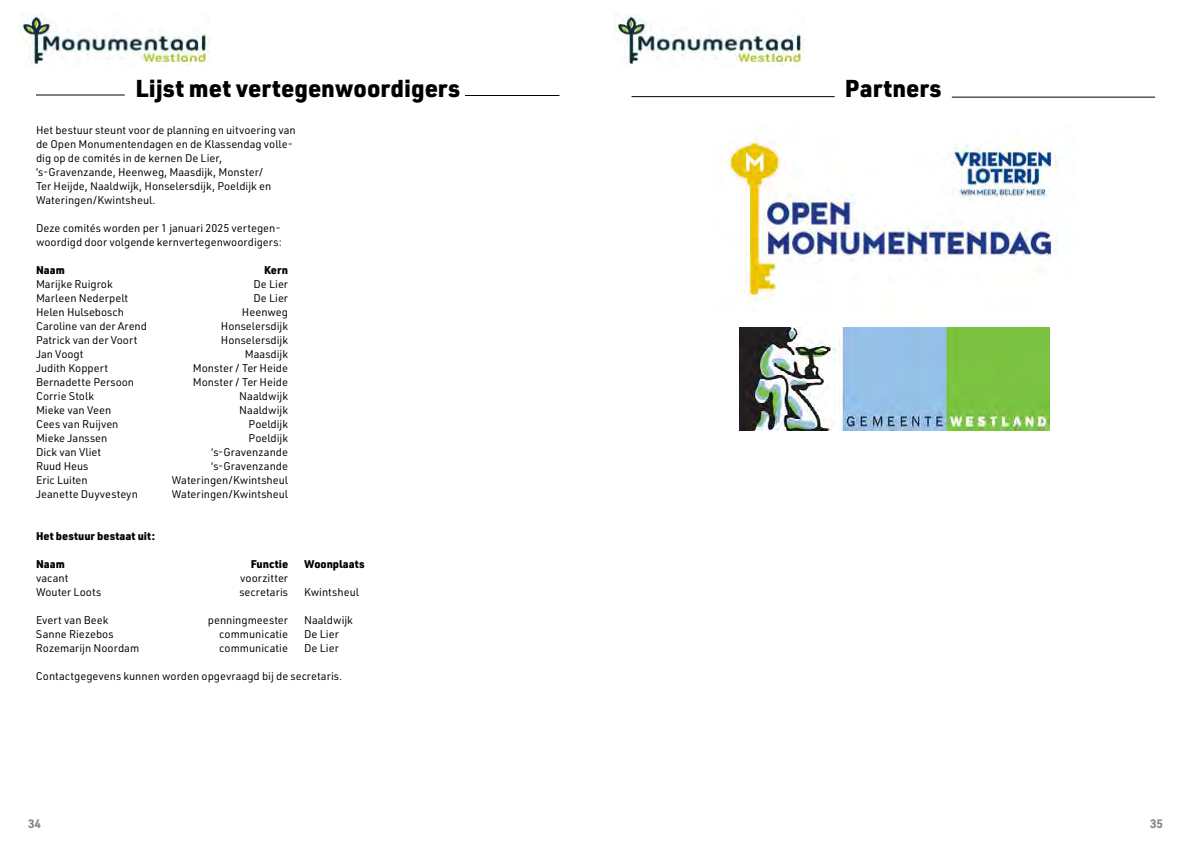
<style>
.page{position:relative;width:1191px;height:842px;background:#fff}
.page>*{position:absolute;margin:0;border:0;box-sizing:border-box;transform-origin:0 0}
.t1{font:900 24px "URWDIN";color:#000}
.t2{font:700 12px "URWDIN";color:#878787}
.t3{font:11px/14px "URWDIN";color:#000}
.t4{font:900 11px "URWDIN";color:#000}
</style>
<div class="page">
<img style="left:614px;top:14px;width:190px;height:53px">
<img style="left:19px;top:14px;width:190px;height:53px">
<img style="left:739px;top:327px;width:310px;height:104px">
<img style="left:724px;top:138px;width:335px;height:173px">
<hr style="left:951px;top:97px;width:204px;height:1px;background:#000">
<hr style="left:631px;top:96px;width:203px;height:1px;background:#000">
<hr style="left:465px;top:95px;width:94px;height:1px;background:#000">
<hr style="left:36px;top:95px;width:89px;height:1px;background:#000">
<h1 class="t1" style="left:135px;top:71px;width:326px">Lijst met vertegenwoordigers</h1>
<p class="t3" style="left:36px;top:123px;width:261px">Het bestuur steunt voor de planning en uitvoering van de Open Monumentendagen en de Klassendag volle&shy;dig op de comités in de kernen De Lier, ’s-Gravenzande, Heenweg, Maasdijk, Monster/<br>Ter Heijde, Naaldwijk, Honselersdijk, Poeldijk en Wateringen/Kwintsheul.</p>
<p class="t3" style="left:36px;top:221px;width:247px">Deze comités worden per 1 januari 2025 vertegen&shy;woordigd door volgende kernvertegenwoordigers:</p>
<p class="t4" style="left:36px;top:262px;width:30px">Naam</p>
<p class="t4" style="left:264px;top:262px;width:25px">Kern</p>
<p class="t3" style="left:36px;top:277px;width:78px">Marijke Ruigrok</p>
<p class="t3" style="left:253px;top:277px;width:36px">De Lier</p>
<p class="t3" style="left:36px;top:291px;width:94px">Marleen Nederpelt</p>
<p class="t3" style="left:253px;top:291px;width:36px">De Lier</p>
<p class="t3" style="left:36px;top:305px;width:90px">Helen Hulsebosch</p>
<p class="t3" style="left:242px;top:305px;width:48px">Heenweg</p>
<p class="t3" style="left:36px;top:319px;width:113px">Caroline van der Arend</p>
<p class="t3" style="left:221px;top:319px;width:69px">Honselersdijk</p>
<p class="t3" style="left:36px;top:333px;width:103px">Patrick van der Voort</p>
<p class="t3" style="left:221px;top:333px;width:69px">Honselersdijk</p>
<p class="t3" style="left:36px;top:347px;width:49px">Jan Voogt</p>
<p class="t3" style="left:245px;top:347px;width:45px">Maasdijk</p>
<p class="t3" style="left:36px;top:361px;width:74px">Judith Koppert</p>
<p class="t3" style="left:193px;top:361px;width:97px">Monster / Ter Heide</p>
<p class="t3" style="left:36px;top:375px;width:100px">Bernadette Persoon</p>
<p class="t3" style="left:193px;top:375px;width:97px">Monster / Ter Heide</p>
<p class="t3" style="left:36px;top:389px;width:59px">Corrie Stolk</p>
<p class="t3" style="left:239px;top:389px;width:50px">Naaldwijk</p>
<p class="t3" style="left:36px;top:403px;width:77px">Mieke van Veen</p>
<p class="t3" style="left:239px;top:403px;width:50px">Naaldwijk</p>
<p class="t3" style="left:36px;top:417px;width:84px">Cees van Ruijven</p>
<p class="t3" style="left:249px;top:417px;width:41px">Poeldijk</p>
<p class="t3" style="left:36px;top:431px;width:73px">Mieke Janssen</p>
<p class="t3" style="left:249px;top:431px;width:41px">Poeldijk</p>
<p class="t3" style="left:36px;top:445px;width:67px">Dick van Vliet</p>
<p class="t3" style="left:211px;top:445px;width:78px">‘s-Gravenzande</p>
<p class="t3" style="left:36px;top:459px;width:54px">Ruud Heus</p>
<p class="t3" style="left:211px;top:459px;width:78px">‘s-Gravenzande</p>
<p class="t3" style="left:36px;top:473px;width:53px">Eric Luiten</p>
<p class="t3" style="left:172px;top:473px;width:118px">Wateringen/Kwintsheul</p>
<p class="t3" style="left:36px;top:487px;width:103px">Jeanette Duyvesteyn</p>
<p class="t3" style="left:172px;top:487px;width:118px">Wateringen/Kwintsheul</p>
<p class="t4" style="left:36px;top:528px;width:120px">Het bestuur bestaat uit:</p>
<p class="t4" style="left:36px;top:556px;width:30px">Naam</p>
<p class="t4" style="left:251px;top:556px;width:39px">Functie</p>
<p class="t4" style="left:304px;top:556px;width:62px">Woonplaats</p>
<p class="t3" style="left:36px;top:571px;width:34px">vacant</p>
<p class="t3" style="left:240px;top:571px;width:49px">voorzitter</p>
<p class="t3" style="left:36px;top:585px;width:67px">Wouter Loots</p>
<p class="t3" style="left:239px;top:585px;width:50px">secretaris</p>
<p class="t3" style="left:304px;top:585px;width:56px">Kwintsheul</p>
<p class="t3" style="left:36px;top:613px;width:74px">Evert van Beek</p>
<p class="t3" style="left:208px;top:613px;width:82px">penningmeester</p>
<p class="t3" style="left:304px;top:613px;width:50px">Naaldwijk</p>
<p class="t3" style="left:36px;top:627px;width:79px">Sanne Riezebos</p>
<p class="t3" style="left:219px;top:627px;width:70px">communicatie</p>
<p class="t3" style="left:304px;top:627px;width:36px">De Lier</p>
<p class="t3" style="left:36px;top:641px;width:105px">Rozemarijn Noordam</p>
<p class="t3" style="left:219px;top:641px;width:70px">communicatie</p>
<p class="t3" style="left:304px;top:641px;width:36px">De Lier</p>
<p class="t3" style="left:36px;top:669px;width:308px">Contactgegevens kunnen worden opgevraagd bij de secretaris.</p>
<h1 class="t1" style="left:845px;top:71px;width:98px">Partners</h1>
<p class="t2" style="left:28px;top:815px;width:14px">34</p>
<p class="t2" style="left:1150px;top:815px;width:14px">35</p>
</div>
